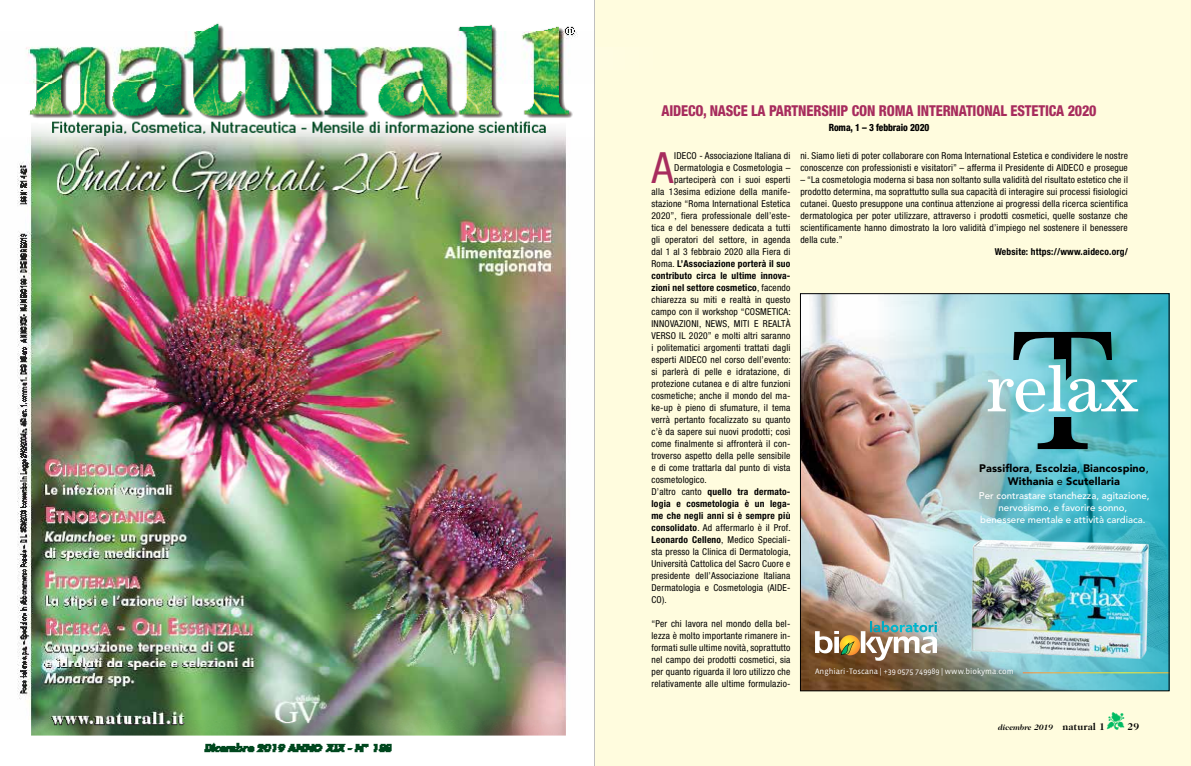
<style>
.page{position:relative;width:1191px;height:766px;background:#fff}
.page>*{position:absolute;margin:0;border:0;box-sizing:border-box;transform-origin:0 0}
.t1{font:condensed 43.1px "Helvetica Neue";color:#a72c5d}
.t2{font:800 condensed 15px "Helvetica Neue";letter-spacing:-.01em;color:#a72c5d;scale:.94 1}
.t3{font:900 10.9px/13px "Avenir LT Std";letter-spacing:.01em;color:#000;text-align:center}
.t4{font:800 condensed 10px "Helvetica Neue";letter-spacing:-.01em;color:#000;scale:.94 1}
.t5{font:700 10px "Caslon 224 IT Cby BT";color:#000}
.t6{font:500 9.7px/11.6px "Avenir LT Std";color:#fff;text-align:center}
.t7{font:condensed 9.5px/12px "Helvetica Neue";letter-spacing:.02em;color:#000;text-align:justify}
.t8{font:700 condensed 9.5px "Helvetica Neue";letter-spacing:.02em;color:#000}
.t9{font:8.1px "Vista Sans OT";color:#fff}
.t10{font:italic 700 8px "Caslon 224 IT Cby BT";color:#000}
.s1{font-weight:400}
.s2{font-weight:700}
.s3{font-family:"Caslon Two Twenty Four"}
.s4{font-style:normal;font-size:10px}
.s5{color:#00bc62}
</style>
<div class="page">
<img style="left:17px;top:0;width:578px;height:765px">
<div style="left:595px;top:1px;width:595px;height:764px;background:#fffcde"></div>
<img style="left:802px;top:295px;width:74px;height:394px">
<img style="left:876px;top:295px;width:291px;height:394px">
<img style="left:941px;top:505px;width:226px;height:180px">
<svg style="left:987px;top:332px;width:151px;height:117px;background:#6bafb6"></svg>
<img style="left:815px;top:621px;width:122px;height:39px">
<hr style="left:1022px;top:672px;width:147px;height:1px;background:#fff">
<div style="left:800px;top:293px;width:369px;height:398px;border:1px solid #000"></div>
<h2 class="t2" style="left:661px;top:102px;width:464px">AIDECO, NASCE LA PARTNERSHIP CON ROMA INTERNATIONAL ESTETICA 2020</h2>
<p class="t4" style="left:828px;top:122px;width:109px">Roma, 1 – 3 febbraio 2020</p>
<h1 class="t1" style="left:652px;top:143px;width:23px">A</h1>
<p class="t7" style="left:674px;top:149px;width:118px">IDECO - Associazione Italiana di</p>
<p class="t7" style="left:674px;top:161px;width:118px">Dermatologia e Cosmetologia –</p>
<p class="t7" style="left:674px;top:173px;width:118px">parteciperà con i suoi esperti</p>
<p class="t7" style="left:651px;top:185px;width:140px">alla 13esima edizione della manife-</p>
<p class="t7" style="left:651px;top:197px;width:140px">stazione “Roma International Estetica</p>
<p class="t7" style="left:651px;top:209px;width:140px">2020”, fiera professionale dell’este-</p>
<p class="t7" style="left:651px;top:221px;width:140px">tica e del benessere dedicata a tutti</p>
<p class="t7" style="left:651px;top:233px;width:140px">gli operatori del settore, in agenda</p>
<p class="t7" style="left:651px;top:245px;width:140px">dal 1 al 3 febbraio 2020 alla Fiera di</p>
<p class="t8" style="left:651px;top:258px;width:140px"><span class="s1">Roma.</span> L’Associazione porterà il suo</p>
<p class="t8" style="left:651px;top:270px;width:140px">contributo circa le ultime innova-</p>
<p class="t8" style="left:651px;top:282px;width:140px">zioni nel settore cosmetico<span class="s1">, facendo</span></p>
<p class="t7" style="left:651px;top:293px;width:140px">chiarezza su miti e realtà in questo</p>
<p class="t7" style="left:651px;top:305px;width:141px">campo con il workshop “COSMETICA:</p>
<p class="t7" style="left:651px;top:317px;width:140px">INNOVAZIONI, NEWS, MITI E REALTÀ</p>
<p class="t7" style="left:651px;top:329px;width:140px">VERSO IL 2020” e molti altri saranno</p>
<p class="t7" style="left:651px;top:341px;width:140px">i politematici argomenti trattati dagli</p>
<p class="t7" style="left:651px;top:353px;width:141px">esperti AIDECO nel corso dell’evento:</p>
<p class="t7" style="left:651px;top:365px;width:140px">si parlerà di pelle e idratazione, di</p>
<p class="t7" style="left:651px;top:377px;width:140px">protezione cutanea e di altre funzioni</p>
<p class="t7" style="left:651px;top:389px;width:140px">cosmetiche; anche il mondo del ma-</p>
<p class="t7" style="left:651px;top:401px;width:140px">ke-up è pieno di sfumature, il tema</p>
<p class="t7" style="left:651px;top:413px;width:140px">verrà pertanto focalizzato su quanto</p>
<p class="t7" style="left:651px;top:425px;width:140px">c’è da sapere sui nuovi prodotti; così</p>
<p class="t7" style="left:651px;top:437px;width:140px">come finalmente si affronterà il con-</p>
<p class="t7" style="left:651px;top:449px;width:140px">troverso aspetto della pelle sensibile</p>
<p class="t7" style="left:651px;top:461px;width:140px">e di come trattarla dal punto di vista</p>
<p class="t7" style="left:651px;top:473px;width:57px">cosmetologico.</p>
<p class="t8" style="left:651px;top:486px;width:140px"><span class="s1">D’altro canto</span> quello tra dermato-</p>
<p class="t8" style="left:651px;top:498px;width:140px">logia e cosmetologia è un lega-</p>
<p class="t8" style="left:651px;top:510px;width:140px">me che negli anni si è sempre più</p>
<p class="t7" style="left:651px;top:521px;width:141px"><span class="s2">consolidato</span>. Ad affermarlo è il Prof.</p>
<p class="t7" style="left:651px;top:533px;width:140px"><span class="s2">Leonardo Celleno</span>, Medico Speciali-</p>
<p class="t7" style="left:651px;top:545px;width:141px">sta presso la Clinica di Dermatologia,</p>
<p class="t7" style="left:651px;top:557px;width:140px">Università Cattolica del Sacro Cuore e</p>
<p class="t7" style="left:651px;top:569px;width:140px">presidente dell’Associazione Italiana</p>
<p class="t7" style="left:651px;top:581px;width:140px">Dermatologia e Cosmetologia (AIDE-</p>
<p class="t7" style="left:651px;top:593px;width:17px">CO).</p>
<p class="t7" style="left:651px;top:617px;width:140px">“Per chi lavora nel mondo della bel&shy;lezza è molto importante rimanere in&shy;formati sulle ultime novità, soprattutto nel campo dei prodotti cosmetici, sia per quanto riguarda il loro utilizzo che relativamente alle ultime formulazio-</p>
<p class="t7" style="left:800px;top:149px;width:329px">ni. Siamo lieti di poter collaborare con Roma International Estetica e condividere le nostre conoscenze con professionisti e visitatori” – afferma il Presidente di AIDECO e prosegue</p>
<p class="t7" style="left:800px;top:173px;width:329px">– “La cosmetologia moderna si basa non soltanto sulla validità del risultato estetico che il prodotto determina, ma soprattutto sulla sua capacità di interagire sui processi fisiologici cutanei. Questo presuppone una continua attenzione ai progressi della ricerca scientifica dermatologica per poter utilizzare, attraverso i prodotti cosmetici, quelle sostanze che scientificamente hanno dimostrato la loro validità d’impiego nel sostenere il benessere della cute.”</p>
<p class="t8" style="left:994px;top:246px;width:135px">Website: https://www.aideco.org/</p>
<p class="t3" style="left:979px;top:461px;width:171px">Passiflora<span class="s1">,</span> Escolzia<span class="s1">,</span> Biancospino<span class="s1">,<br></span>Withania <span class="s1">e</span> Scutellaria</p>
<p class="t6" style="left:979px;top:490px;width:172px">Per contrastare stanchezza, agitazione, nervosismo, e favorire sonno, benessere mentale e attività cardiaca.</p>
<p class="t9" style="left:815px;top:666px;width:200px">Anghiari - Toscana | +39 0575 749989 | www.biokyma.com</p>
<p class="t10" style="left:998px;top:722px;width:108px">dicembre <span class="s3">2019</span> <span class="s4">natural 1</span></p>
<p class="t5" style="left:1107px;top:720px;width:33px"><span class="s5">▼</span> 29</p>
</div>
